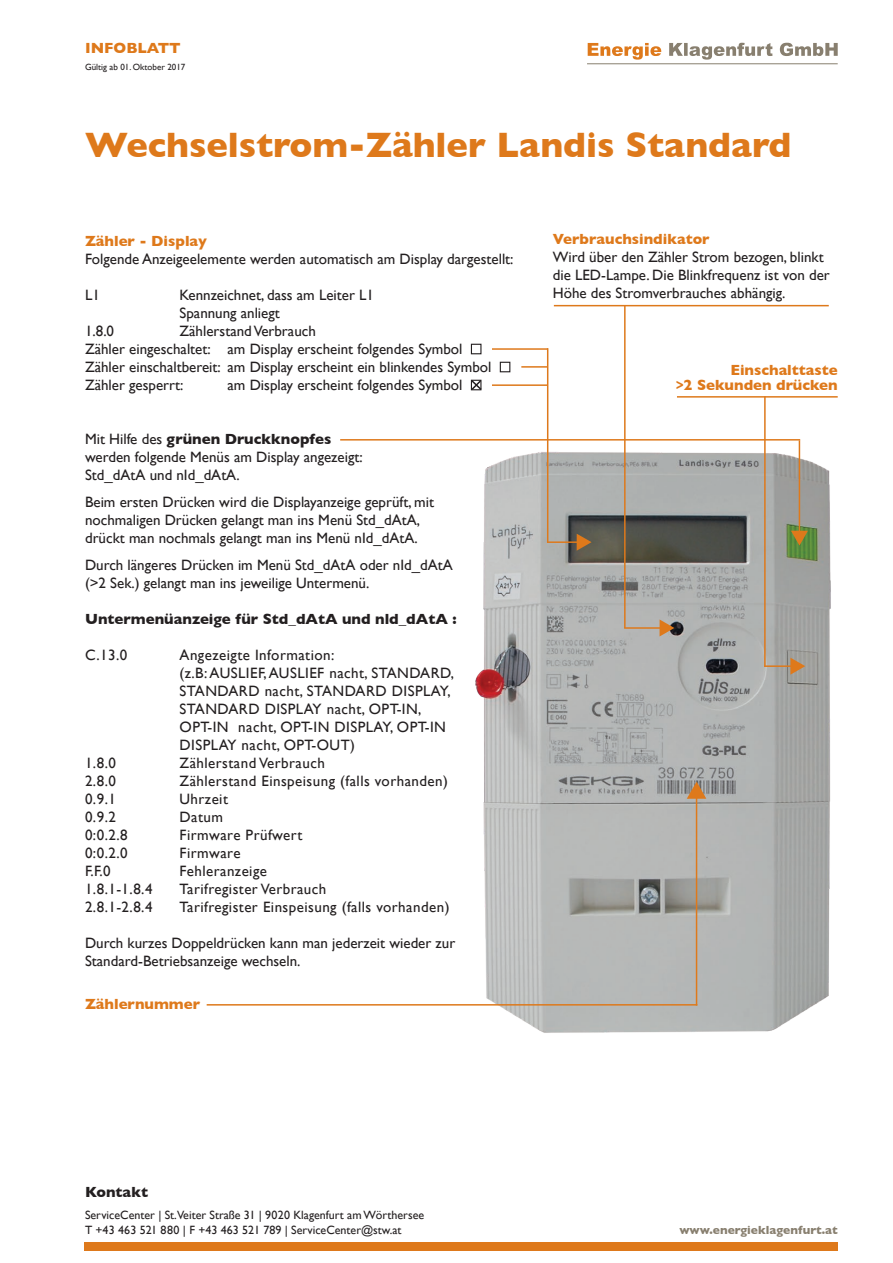
<style>
.page{position:relative;width:893px;height:1263px;background:#fff}
.page>*{position:absolute;margin:0;border:0;box-sizing:border-box;transform-origin:0 0}
.t1{font:700 36px "Gill Sans";color:#de791b}
.t2{font:15px/18px "Gill Sans";color:#231f20}
.t3{font:15px/18px "Gill Sans";letter-spacing:.03em;color:#231f20}
.t4{font:700 15px "Gill Sans";color:#de791b}
.t5{font:700 15px "Gill Sans";color:#231f20}
.t6{font:12px "Gill Sans";color:#231f20}
.t7{font:700 12px "Gill Sans";color:#887f6f}
.t8{font:9px "Gill Sans";color:#231f20}
.s1{font-weight:700}
.s2{font-family:"Corporate S"}
</style>
<div class="page">
<hr style="left:587px;top:64px;width:251px;height:1px;background:#887f6f">
<svg style="left:669px;top:43px;width:169px;height:17px"></svg>
<svg style="left:588px;top:43px;width:73px;height:17px"></svg>
<div style="left:85px;top:1242px;width:753px;height:8px;background:#de791b"></div>
<img style="left:444px;top:388px;width:387px;height:645px">
<div style="left:471px;top:344px;width:10px;height:10px;border:1px solid #231f20"></div>
<div style="left:500px;top:362px;width:10px;height:10px;border:1px solid #231f20"></div>
<hr style="left:207px;top:1004px;width:490px;height:1px;background:#de791b">
<hr style="left:340px;top:439px;width:460px;height:2px;background:#de791b">
<hr style="left:554px;top:305px;width:275px;height:1px;background:#de791b">
<hr style="left:677px;top:396px;width:161px;height:2px;background:#de791b">
<hr style="left:799px;top:440px;width:1px;height:93px;background:#de791b">
<svg style="left:791px;top:531px;width:17px;height:15px"></svg>
<hr style="left:696px;top:792px;width:1px;height:213px;background:#de791b">
<svg style="left:685px;top:781px;width:23px;height:18px"></svg>
<svg style="left:469px;top:379px;width:14px;height:12px"></svg>
<hr style="left:764px;top:396px;width:2px;height:271px;background:#de791b">
<hr style="left:764px;top:665px;width:29px;height:2px;background:#de791b">
<svg style="left:790px;top:658px;width:15px;height:17px"></svg>
<hr style="left:624px;top:305px;width:2px;height:323px;background:#de791b">
<hr style="left:624px;top:627px;width:38px;height:2px;background:#de791b">
<svg style="left:659px;top:619px;width:15px;height:17px"></svg>
<hr style="left:547px;top:348px;width:1px;height:195px;background:#de791b">
<hr style="left:547px;top:541px;width:32px;height:2px;background:#de791b">
<svg style="left:577px;top:534px;width:15px;height:17px"></svg>
<hr style="left:492px;top:348px;width:56px;height:2px;background:#de791b">
<hr style="left:521px;top:366px;width:27px;height:2px;background:#de791b">
<hr style="left:492px;top:384px;width:56px;height:2px;background:#de791b">
<p class="t4" style="left:85px;top:39px;width:97px">INFOBLATT</p>
<p class="t8" style="left:85px;top:62px;width:102px">Gültig ab 01. Oktober 2017</p>
<p class="t1" style="left:85px;top:123px;width:708px">Wechselstrom-Zähler Landis Standard</p>
<p class="t4" style="left:85px;top:232px;width:123px">Zähler - Display</p>
<p class="t2" style="left:85px;top:250px;width:430px">Folgende Anzeigeelemente werden automatisch am Display dargestellt:</p>
<p class="t2" style="left:85px;top:286px;width:16px">L1</p>
<p class="t2" style="left:180px;top:286px;width:196px">Kennzeichnet, dass am Leiter L1<br>Spannung anliegt</p>
<p class="t2" style="left:85px;top:322px;width:31px">1.8.0</p>
<p class="t2" style="left:180px;top:322px;width:138px">Zählerstand Verbrauch</p>
<p class="t2" style="left:85px;top:340px;width:379px">Zähler eingeschaltet: am Display erscheint folgendes Symbol</p>
<p class="t2" style="left:85px;top:358px;width:408px">Zähler einschaltbereit: am Display erscheint ein blinkendes Symbol</p>
<p class="t2" style="left:85px;top:376px;width:100px">Zähler gesperrt:</p>
<p class="t2" style="left:228px;top:376px;width:236px">am Display erscheint folgendes Symbol</p>
<p class="t2" style="left:85px;top:430px;width:279px">Mit Hilfe des <span class="s1">grünen Druckknopfes </span>werden folgende Menüs am Display angezeigt:<br>Std_dAtA und nId_dAtA.</p>
<p class="t2" style="left:85px;top:493px;width:351px">Beim ersten Drücken wird die Displayanzeige geprüft, mit nochmaligen Drücken gelangt man ins Menü Std_dAtA,</p>
<p class="t2" style="left:85px;top:529px;width:334px">drückt man nochmals gelangt man ins Menü nId_dAtA.</p>
<p class="t2" style="left:85px;top:556px;width:369px">Durch längeres Drücken im Menü Std_dAtA oder nId_dAtA (&gt;2 Sek.) gelangt man ins jeweilige Untermenü.</p>
<p class="t5" style="left:85px;top:610px;width:373px">Untermenüanzeige für Std_dAtA und nld_dAtA :</p>
<p class="t2" style="left:85px;top:646px;width:44px">C.13.0</p>
<p class="t3" style="left:180px;top:646px;width:276px">Angezeigte Information:<br>(z.B: AUSLIEF, AUSLIEF nacht, STANDARD, STANDARD nacht, STANDARD DISPLAY, STANDARD DISPLAY nacht, OPT-IN, OPT-IN nacht, OPT-IN DISPLAY, OPT-IN DISPLAY nacht, OPT-OUT)</p>
<p class="t2" style="left:85px;top:754px;width:32px">1.8.0</p>
<p class="t3" style="left:180px;top:754px;width:147px">Zählerstand Verbrauch</p>
<p class="t2" style="left:85px;top:772px;width:32px">2.8.0</p>
<p class="t3" style="left:180px;top:772px;width:270px">Zählerstand Einspeisung (falls vorhanden)</p>
<p class="t2" style="left:85px;top:790px;width:32px">0.9.1</p>
<p class="t3" style="left:180px;top:790px;width:50px">Uhrzeit</p>
<p class="t2" style="left:85px;top:808px;width:32px">0.9.2</p>
<p class="t2" style="left:180px;top:808px;width:45px">Datum</p>
<p class="t2" style="left:85px;top:826px;width:44px">0:0.2.8</p>
<p class="t3" style="left:180px;top:826px;width:124px">Firmware Prüfwert</p>
<p class="t2" style="left:85px;top:844px;width:44px">0:0.2.0</p>
<p class="t3" style="left:180px;top:844px;width:62px">Firmware</p>
<p class="t2" style="left:85px;top:862px;width:27px">F.F.0</p>
<p class="t3" style="left:180px;top:862px;width:89px">Fehleranzeige</p>
<p class="t2" style="left:85px;top:880px;width:69px">1.8.1-1.8.4</p>
<p class="t3" style="left:180px;top:880px;width:148px">Tarifregister Verbrauch</p>
<p class="t2" style="left:85px;top:898px;width:69px">2.8.1-2.8.4</p>
<p class="t3" style="left:180px;top:898px;width:272px">Tarifregister Einspeisung (falls vorhanden)</p>
<p class="t2" style="left:85px;top:934px;width:372px">Durch kurzes Doppeldrücken kann man jederzeit wieder zur<br>Standard-Betriebsanzeige wechseln.</p>
<p class="t4" style="left:85px;top:995px;width:117px">Zählernummer</p>
<p class="t4" style="left:553px;top:230px;width:158px">Verbrauchsindikator</p>
<p class="t2" style="left:553px;top:248px;width:278px">Wird über den Zähler Strom bezogen, blinkt die LED-Lampe. Die Blinkfrequenz ist von der<br>Höhe des Stromverbrauches abhängig.</p>
<p class="t4" style="left:730px;top:362px;width:109px">Einschalttaste</p>
<p class="t4" style="left:676px;top:377px;width:163px"><span class="s2">&gt;</span>2 Sekunden drücken</p>
<p class="t5" style="left:85px;top:1183px;width:65px">Kontakt</p>
<p class="t6" style="left:85px;top:1208px;width:341px">ServiceCenter | St.Veiter Straße 31 | 9020 Klagenfurt am Wörthersee</p>
<p class="t6" style="left:85px;top:1222px;width:318px">T +43 463 521 880 | F +43 463 521 789 | ServiceCenter@stw.at</p>
<p class="t7" style="left:679px;top:1222px;width:160px">www.energieklagenfurt.at</p>
</div>
